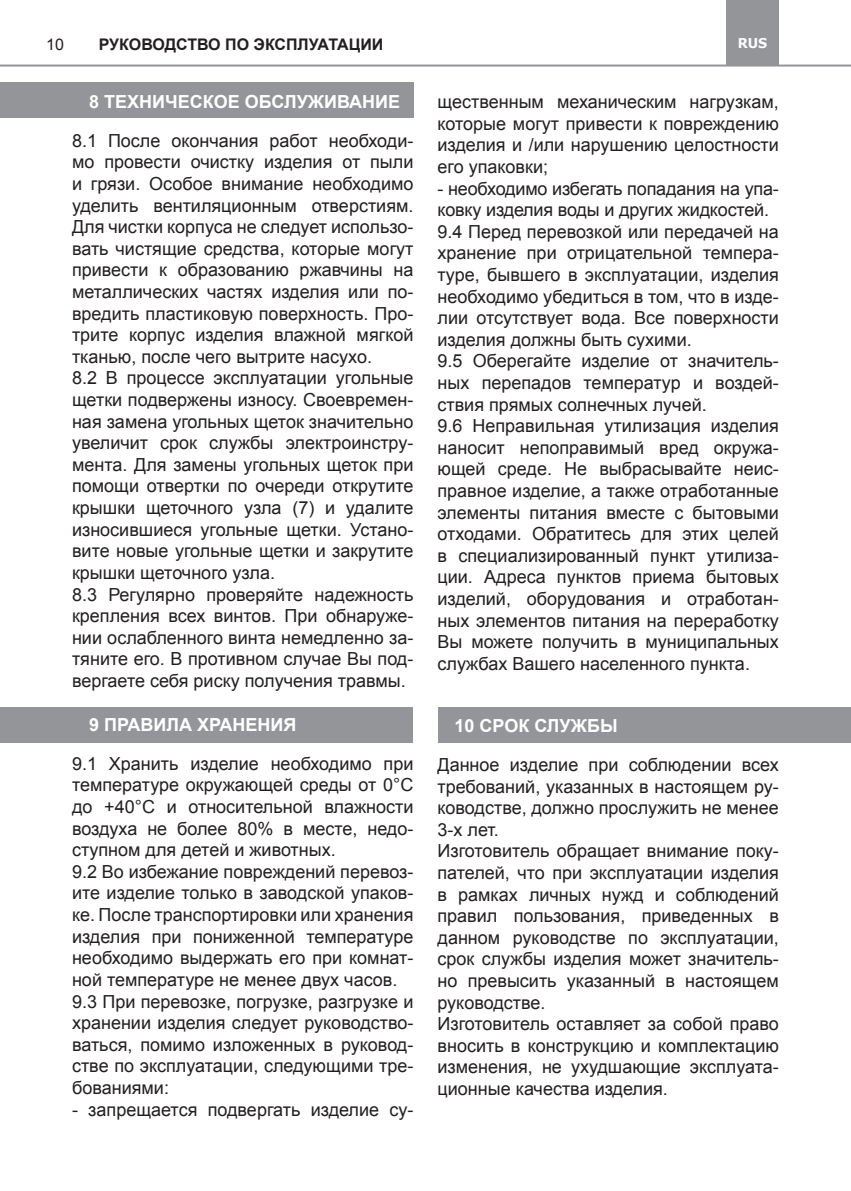
<style>
.page{position:relative;width:851px;height:1191px;background:#fff}
.page>*{position:absolute;margin:0;border:0;box-sizing:border-box;transform-origin:0 0}
.t1{font:18px/21.6px "Arial";color:#231f20}
.t2{font:700 18px "Arial";color:#fff}
.t3{font:700 16px "Arial";color:#231f20}
.t4{font:16px "Arial";color:#231f20}
.t5{font:700 13.6px "Verdana";color:#fff;scale:.95 1}
</style>
<div class="page">
<div style="left:0;top:83px;width:413px;height:35px;background:#939598"></div>
<hr style="left:850px;top:295px;width:1px;height:35px;background:#939598">
<div style="left:438px;top:707px;width:412px;height:36px;background:#939598"></div>
<div style="left:0;top:707px;width:412px;height:35px;background:#939598"></div>
<hr style="left:0;top:65px;width:850px;height:2px;background:#939598">
<div style="left:726px;top:0;width:52px;height:66px;background:#939598"></div>
<p class="t4" style="left:46px;top:34px;width:19px">10</p>
<p class="t3" style="left:99px;top:34px;width:286px">РУКОВОДСТВО ПО ЭКСПЛУАТАЦИИ</p>
<p class="t5" style="left:737px;top:34px;width:33px">RUS</p>
<p class="t2" style="left:89px;top:90px;width:312px">8 ТЕХНИЧЕСКОЕ ОБСЛУЖИВАНИЕ</p>
<p class="t1" style="left:72px;top:130px;width:343px">8.1 После окончания работ необходи&shy;мо провести очистку изделия от пыли и грязи. Особое внимание необходимо уделить вентиляционным отверстиям.<br>Для чистки корпуса не следует использо&shy;вать чистящие средства, которые могут привести к образованию ржавчины на металлических частях изделия или по&shy;вредить пластиковую поверхность. Про&shy;трите корпус изделия влажной мягкой тканью, после чего вытрите насухо.<br>8.2 В процессе эксплуатации угольные щетки подвержены износу. Своевремен&shy;ная замена угольных щеток значительно увеличит срок службы электроинстру&shy;мента. Для замены угольных щеток при помощи отвертки по очереди открутите крышки щеточного узла (7) и удалите износившиеся угольные щетки. Устано&shy;вите новые угольные щетки и закрутите крышки щеточного узла.<br>8.3 Регулярно проверяйте надежность крепления всех винтов. При обнаруже&shy;нии ослабленного винта немедленно за&shy;тяните его. В противном случае Вы под&shy;вергаете себя риску получения травмы.</p>
<p class="t2" style="left:89px;top:713px;width:209px">9 ПРАВИЛА ХРАНЕНИЯ</p>
<p class="t1" style="left:72px;top:753px;width:343px">9.1 Хранить изделие необходимо при температуре окружающей среды от 0°С до +40°С и относительной влажности воздуха не более 80% в месте, недо&shy;ступном для детей и животных.<br>9.2 Во избежание повреждений перевоз&shy;ите изделие только в заводской упаков&shy;ке. После транспортировки или хранения изделия при пониженной температуре необходимо выдержать его при комнат&shy;ной температуре не менее двух часов.<br>9.3 При перевозке, погрузке, разгрузке и хранении изделия следует руководство&shy;ваться, помимо изложенных в руковод&shy;стве по эксплуатации, следующими тре&shy;бованиями:</p>
<p class="t1" style="left:72px;top:1098px;width:343px">- запрещается подвергать изделие су-</p>
<p class="t1" style="left:437px;top:91px;width:343px;text-align:justify">щественным механическим нагрузкам, которые могут привести к повреждению изделия и /или нарушению целостности его упаковки;</p>
<p class="t1" style="left:437px;top:178px;width:343px">- необходимо избегать попадания на упа&shy;ковку изделия воды и других жидкостей.<br>9.4 Перед перевозкой или передачей на хранение при отрицательной темпера&shy;туре, бывшего в эксплуатации, изделия необходимо убедиться в том, что в изде&shy;лии отсутствует вода. Все поверхности изделия должны быть сухими.<br>9.5 Оберегайте изделие от значитель&shy;ных перепадов температур и воздей&shy;ствия прямых солнечных лучей.<br>9.6 Неправильная утилизация изделия наносит непоправимый вред окружа&shy;ющей среде. Не выбрасывайте неис&shy;правное изделие, а также отработанные элементы питания вместе с бытовыми отходами. Обратитесь для этих целей в специализированный пункт утилиза&shy;ции. Адреса пунктов приема бытовых изделий, оборудования и отработан&shy;ных элементов питания на переработку Вы можете получить в муниципальных службах Вашего населенного пункта.</p>
<p class="t2" style="left:454px;top:714px;width:164px">10 СРОК СЛУЖБЫ</p>
<p class="t1" style="left:437px;top:754px;width:343px">Данное изделие при соблюдении всех требований, указанных в настоящем ру&shy;ководстве, должно прослужить не менее 3-х лет.<br>Изготовитель обращает внимание поку&shy;пателей, что при эксплуатации изделия в рамках личных нужд и соблюдений правил пользования, приведенных в данном руководстве по эксплуатации, срок службы изделия может значитель&shy;но превысить указанный в настоящем руководстве.<br>Изготовитель оставляет за собой право вносить в конструкцию и комплектацию изменения, не ухудшающие эксплуата&shy;ционные качества изделия.</p>
</div>
